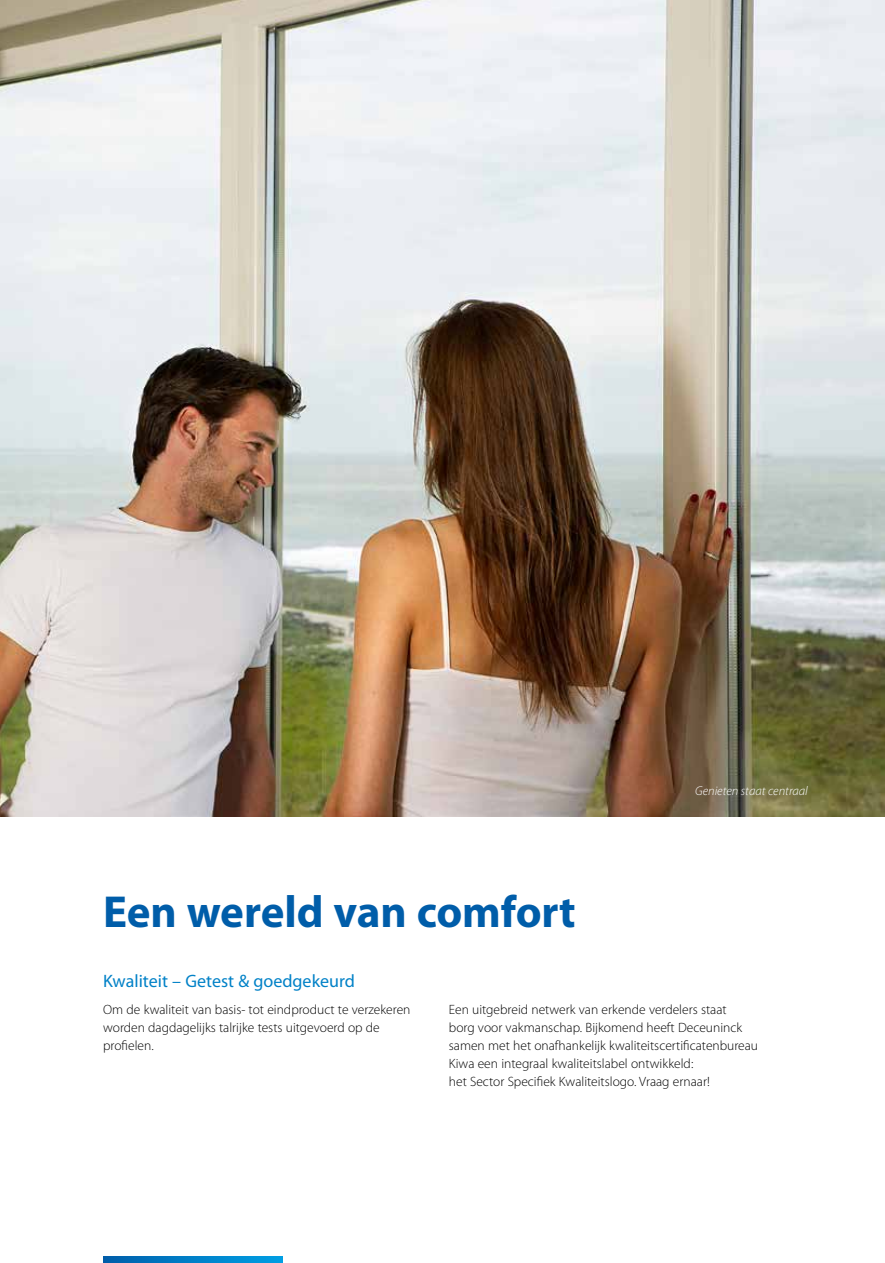
<style>
.page{position:relative;width:885px;height:1263px;background:#fff}
.page>*{position:absolute;margin:0;border:0;box-sizing:border-box;transform-origin:0 0}
.t1{font:700 45px "Myriad Pro";letter-spacing:-.005em;color:#005da9}
.t2{font:18px "Myriad Pro";color:#0081c7}
.t3{font:300 13.5px/18px "Myriad Pro";color:#000}
.t4{font:italic 300 12.75px "Myriad Pro";color:#fff}
</style>
<div class="page">
<img style="left:0;top:0;width:884px;height:816px">
<svg style="left:103px;top:1256px;width:179px;height:7px"></svg>
<h1 class="t1" style="left:103px;top:882px;width:474px">Een wereld van comfort</h1>
<h2 class="t2" style="left:103px;top:969px;width:253px">Kwaliteit – Getest &amp; goedgekeurd</h2>
<p class="t4" style="left:695px;top:783px;width:114px">Genieten staat centraal</p>
<p class="t3" style="left:103px;top:1000px;width:309px">Om de kwaliteit van basis- tot eindproduct te verzekeren worden dagdagelijks talrijke tests uitgevoerd op de profielen.</p>
<p class="t3" style="left:449px;top:1000px;width:311px">Een uitgebreid netwerk van erkende verdelers staat<br>borg voor vakmanschap. Bijkomend heeft Deceuninck samen met het onafhankelijk kwaliteitscertificatenbureau Kiwa een integraal kwaliteitslabel ontwikkeld:<br>het Sector Specifiek Kwaliteitslogo. Vraag ernaar!</p>
</div>
